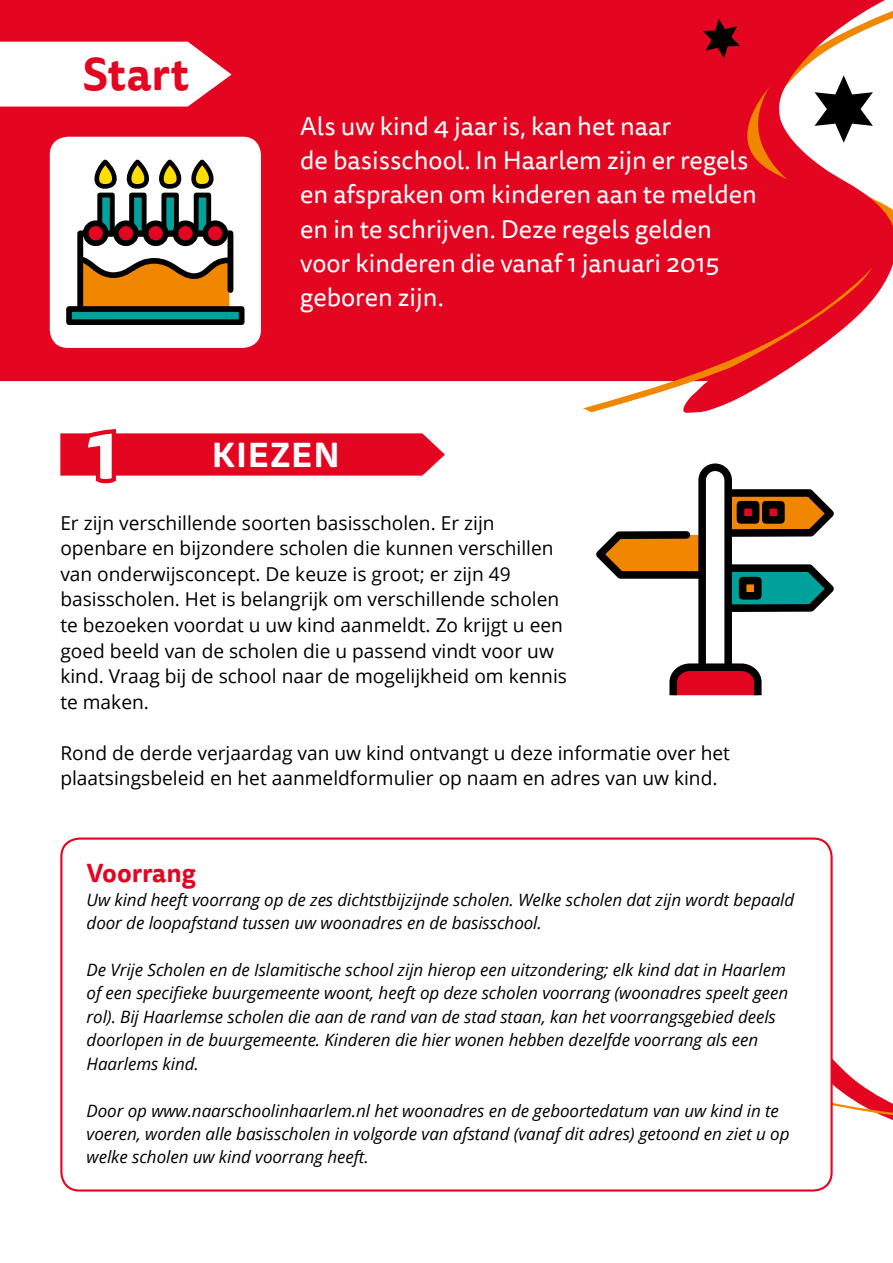
<style>
.page{position:relative;width:893px;height:1263px;background:#fff}
.page>*{position:absolute;margin:0;border:0;box-sizing:border-box;transform-origin:0 0}
.t1{font:700 78.75px "Tisa Sans Pro";color:#fff}
.t2{font:700 44.7px "Tisa Sans Pro";letter-spacing:.005em;color:#e40521}
.t3{font:700 34.05px "Tisa Sans Pro";letter-spacing:.025em;color:#fff}
.t4{font:25.5px/34px "Tisa Sans Pro";color:#fff}
.t5{font:700 25.5px "Tisa Sans Pro";color:#e40521}
.t6{font:19.2px/25.5px "Open Sans";color:#000}
.t7{font:italic 17.1px/23.4px "Open Sans";letter-spacing:-.005em;color:#000}
</style>
<div class="page">
<div style="left:0;top:0;width:582px;height:381px;background:#e40521"></div>
<svg style="left:582px;top:0;width:95px;height:412px;background:#e5152d"></svg>
<svg style="left:677px;top:0;width:216px;height:413px;fill:#e40521"></svg>
<svg style="left:60px;top:429px;width:385px;height:55px"></svg>
<svg style="left:783px;top:1059px;width:110px;height:133px"></svg>
<div style="left:61px;top:838px;width:771px;height:352px;background:#fff;border-radius:18px"></div>
<div style="left:60px;top:837px;width:773px;height:354px;border:2px solid #e40521;border-radius:18px"></div>
<svg style="left:0;top:42px;width:232px;height:65px"></svg>
<div style="left:50px;top:137px;width:211px;height:211px;background:#fff;border-radius:18px"></div>
<div style="left:100px;top:195px;width:12px;height:39px;background:#00a19a"></div>
<div style="left:97px;top:193px;width:18px;height:44px;border:5px solid #000"></div>
<div style="left:132px;top:195px;width:12px;height:39px;background:#00a19a"></div>
<div style="left:129px;top:193px;width:18px;height:44px;border:5px solid #000"></div>
<div style="left:164px;top:195px;width:12px;height:39px;background:#00a19a"></div>
<div style="left:161px;top:193px;width:18px;height:44px;border:5px solid #000"></div>
<div style="left:196px;top:195px;width:13px;height:39px;background:#00a19a"></div>
<div style="left:194px;top:193px;width:17px;height:44px;border:5px solid #000"></div>
<svg style="left:94px;top:160px;width:120px;height:29px"></svg>
<div style="left:69px;top:309px;width:173px;height:13px;background:#00a19a"></div>
<div style="left:66px;top:306px;width:179px;height:19px;border:6px solid #000"></div>
<svg style="left:74px;top:228px;width:162px;height:85px"></svg>
<div style="left:86px;top:223px;width:20px;height:20px;background:#e40521;border-radius:50%"></div>
<div style="left:83px;top:220px;width:26px;height:26px;border:6px solid #000;border-radius:50%"></div>
<div style="left:175px;top:223px;width:20px;height:20px;background:#e40521;border-radius:50%"></div>
<div style="left:173px;top:220px;width:25px;height:26px;border:6px solid #000;border-radius:50%"></div>
<div style="left:116px;top:223px;width:20px;height:20px;background:#e40521;border-radius:50%"></div>
<div style="left:113px;top:220px;width:26px;height:26px;border:6px solid #000;border-radius:50%"></div>
<div style="left:146px;top:223px;width:20px;height:20px;background:#e40521;border-radius:50%"></div>
<div style="left:143px;top:220px;width:26px;height:26px;border:6px solid #000;border-radius:50%"></div>
<div style="left:205px;top:223px;width:20px;height:20px;background:#e40521;border-radius:50%"></div>
<div style="left:202px;top:220px;width:26px;height:26px;border:6px solid #000;border-radius:50%"></div>
<svg style="left:596px;top:463px;width:238px;height:232px"></svg>
<svg style="left:814px;top:75px;width:59px;height:68px"></svg>
<svg style="left:703px;top:19px;width:37px;height:39px"></svg>
<h2 class="t2" style="left:82px;top:42px;width:108px">Start</h2>
<h3 class="t4" style="left:300px;top:110px;width:458px">Als uw kind 4 jaar is, kan het naar<br>de basisschool. In Haarlem zijn er regels en afspraken om kinderen aan te melden en in te schrijven. Deze regels gelden voor kinderen die vanaf 1 januari 2015 geboren zijn.</h3>
<h1 class="t1" style="left:86px;top:393px;width:34px">1</h1>
<h3 class="t3" style="left:212px;top:430px;width:130px">KIEZEN</h3>
<p class="t6" style="left:60px;top:510px;width:508px">Er zijn verschillende soorten basisscholen. Er zijn openbare en bijzondere scholen die kunnen verschillen van onderwijsconcept. De keuze is groot; er zijn 49 basisscholen. Het is belangrijk om verschillende scholen te bezoeken voordat u uw kind aanmeldt. Zo krijgt u een goed beeld van de scholen die u passend vindt voor uw kind. Vraag bij de school naar de mogelijkheid om kennis te maken.</p>
<p class="t6" style="left:60px;top:739px;width:671px">Rond de derde verjaardag van uw kind ontvangt u deze informatie over het plaatsingsbeleid en het aanmeldformulier op naam en adres van uw kind.</p>
<h3 class="t5" style="left:87px;top:855px;width:111px">Voorrang</h3>
<p class="t7" style="left:87px;top:887px;width:709px">Uw kind heeft voorrang op de zes dichtstbijzijnde scholen. Welke scholen dat zijn wordt bepaald door de loopafstand tussen uw woonadres en de basisschool.</p>
<p class="t7" style="left:87px;top:958px;width:703px">De Vrije Scholen en de Islamitische school zijn hierop een uitzondering; elk kind dat in Haarlem of een specifieke buurgemeente woont, heeft op deze scholen voorrang (woonadres speelt geen rol). Bij Haarlemse scholen die aan de rand van de stad staan, kan het voorrangsgebied deels doorlopen in de buurgemeente. Kinderen die hier wonen hebben dezelfde voorrang als een Haarlems kind.</p>
<p class="t7" style="left:87px;top:1098px;width:704px">Door op www.naarschoolinhaarlem.nl het woonadres en de geboortedatum van uw kind in te voeren, worden alle basisscholen in volgorde van afstand (vanaf dit adres) getoond en ziet u op welke scholen uw kind voorrang heeft.</p>
</div>
